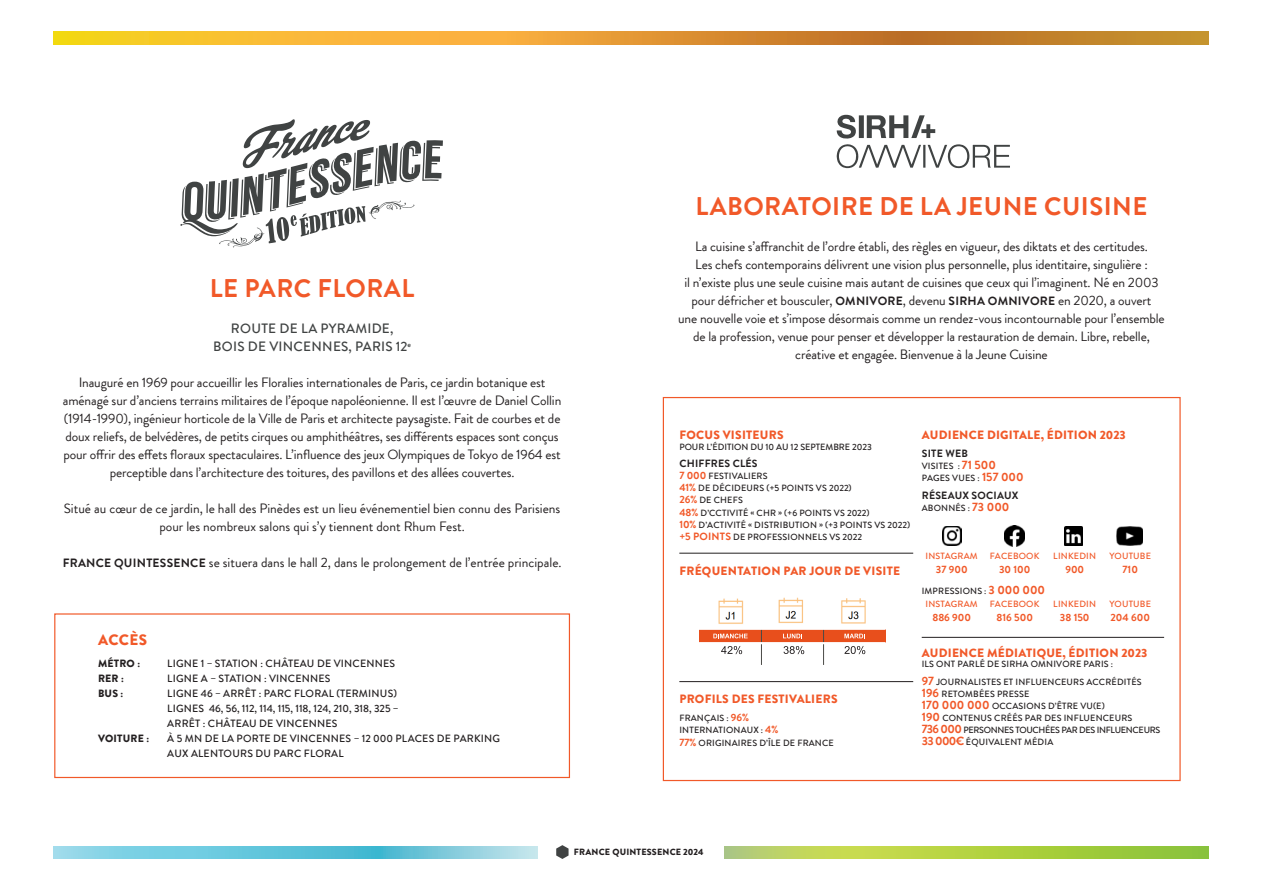
<style>
.page{position:relative;width:1263px;height:893px;background:#fff}
.page>*{position:absolute;margin:0;border:0;box-sizing:border-box;transform-origin:0 0}
.t1{font:700 25.5px "Brandon Grotesque";letter-spacing:.02em;color:#f15929}
.t2{font:900 15.3px "Brandon Grotesque";letter-spacing:.02em;color:#f15929}
.t3{font:13.5px/18px "Brandon Grotesque";letter-spacing:-.01em;color:#231f20;text-align:center}
.t4{font:500 13.5px "Brandon Grotesque";letter-spacing:.02em;color:#404343}
.t5{font:900 12px "Brandon Grotesque";letter-spacing:.02em;color:#f15929}
.t6{font:500 10.5px "Brandon Grotesque";letter-spacing:.02em;color:#231f20}
.t7{font:500 10.5px "Brandon Grotesque";color:#231f20}
.t8{font:700 10.5px "Brandon Grotesque";color:#f15929}
.t9{font:700 10.5px "Brandon Grotesque";letter-spacing:.02em;color:#231f20}
.t10{font:900 10.5px "Brandon Grotesque";letter-spacing:.02em;color:#231f20}
.t11{font:500 9px "Brandon Grotesque";letter-spacing:.02em;color:#231f20}
.t12{font:500 9px "Brandon Grotesque";letter-spacing:.02em;color:#f15929}
.t13{font:500 9px "Brandon Grotesque";letter-spacing:-.03em;color:#231f20}
.t14{font:500 9px "Brandon Grotesque";color:#231f20}
.t15{font:900 9px "Brandon Grotesque";letter-spacing:.02em;color:#231f20}
.s1{font-weight:700;font-size:12px}
.s2{font-weight:700;font-size:10.5px;color:#f15929}
.s3{font-weight:700;font-size:12px;color:#f15929}
</style>
<div class="page">
<svg style="left:556px;top:845px;width:12px;height:14px"></svg>
<svg style="left:53px;top:846px;width:485px;height:13px;background:#74cade"></svg>
<svg style="left:724px;top:846px;width:485px;height:13px;background:#aecf4a"></svg>
<hr style="left:679px;top:553px;width:234px;height:1px;background:#231f20">
<hr style="left:679px;top:681px;width:234px;height:1px;background:#231f20">
<svg style="left:53px;top:32px;width:1155px;height:13px;background:#df9d2f"></svg>
<svg style="left:180px;top:119px;width:263px;height:129px"></svg>
<div style="left:54px;top:613px;width:516px;height:165px;border:1px solid #f15929"></div>
<svg style="left:836px;top:115px;width:174px;height:53px"></svg>
<img style="left:718px;top:597px;width:148px;height:27px">
<div style="left:699px;top:629px;width:62px;height:14px;background:#e84f1c"></div>
<div style="left:761px;top:629px;width:62px;height:14px;background:#e84f1c"></div>
<div style="left:823px;top:629px;width:63px;height:14px;background:#e84f1c"></div>
<hr style="left:761px;top:629px;width:1px;height:36px;background:#4a4a47">
<hr style="left:823px;top:629px;width:1px;height:36px;background:#4a4a47">
<hr style="left:699px;top:642px;width:187px;height:2px;background:#fff">
<hr style="left:699px;top:629px;width:187px;height:1px;background:#fff">
<svg style="left:713px;top:634px;width:35px;height:4px"></svg>
<svg style="left:783px;top:634px;width:19px;height:4px"></svg>
<svg style="left:844px;top:634px;width:21px;height:4px"></svg>
<svg style="left:721px;top:646px;width:21px;height:8px"></svg>
<svg style="left:783px;top:646px;width:21px;height:8px"></svg>
<svg style="left:844px;top:646px;width:21px;height:8px"></svg>
<hr style="left:922px;top:637px;width:242px;height:1px;background:#231f20">
<img style="left:1004px;top:526px;width:21px;height:20px">
<img style="left:943px;top:527px;width:18px;height:18px">
<img style="left:1064px;top:526px;width:19px;height:19px">
<img style="left:1117px;top:526px;width:26px;height:19px">
<p class="t1" style="left:210px;top:271px;width:206px">LE PARC FLORAL</p>
<p class="t4" style="left:231px;top:319px;width:164px">ROUTE DE LA PYRAMIDE,</p>
<p class="t4" style="left:213px;top:337px;width:199px">BOIS DE VINCENNES, PARIS 12<sup>e</sup></p>
<p class="t3" style="left:63px;top:374px;width:500px">Inauguré en 1969 pour accueillir les Floralies internationales de Paris, ce jardin botanique est aménagé sur d’anciens terrains militaires de l’époque napoléonienne. Il est l’œuvre de Daniel Collin (1914-1990), ingénieur horticole de la Ville de Paris et architecte paysagiste. Fait de courbes et de doux reliefs, de belvédères, de petits cirques ou amphithéâtres, ses différents espaces sont conçus pour offrir des effets floraux spectaculaires. L’influence des jeux Olympiques de Tokyo de 1964 est perceptible dans l’architecture des toitures, des pavillons et des allées couvertes.</p>
<p class="t3" style="left:64px;top:500px;width:498px">Situé au cœur de ce jardin, le hall des Pinèdes est un lieu événementiel bien connu des Parisiens pour les nombreux salons qui s’y tiennent dont Rhum Fest.</p>
<p class="t3" style="left:63px;top:554px;width:500px"><span class="s1">FRANCE QUINTESSENCE</span> se situera dans le hall 2, dans le prolongement de l’entrée principale.</p>
<p class="t2" style="left:98px;top:629px;width:51px">ACCÈS</p>
<p class="t10" style="left:98px;top:656px;width:44px">MÉTRO :</p>
<p class="t6" style="left:167px;top:656px;width:229px">LIGNE 1 – STATION : CHÂTEAU DE VINCENNES</p>
<p class="t10" style="left:98px;top:671px;width:27px">RER :</p>
<p class="t6" style="left:167px;top:671px;width:165px">LIGNE A – STATION : VINCENNES</p>
<p class="t10" style="left:98px;top:686px;width:27px">BUS :</p>
<p class="t6" style="left:167px;top:686px;width:231px">LIGNE 46 – ARRÊT : PARC FLORAL (TERMINUS)</p>
<p class="t7" style="left:167px;top:701px;width:233px">LIGNES 46, 56, 112, 114, 115, 118, 124, 210, 318, 325 –</p>
<p class="t6" style="left:167px;top:716px;width:172px">ARRÊT : CHÂTEAU DE VINCENNES</p>
<p class="t10" style="left:98px;top:731px;width:53px">VOITURE :</p>
<p class="t6" style="left:167px;top:731px;width:334px">À 5 MN DE LA PORTE DE VINCENNES – 12 000 PLACES DE PARKING</p>
<p class="t6" style="left:167px;top:746px;width:178px">AUX ALENTOURS DU PARC FLORAL</p>
<p class="t1" style="left:695px;top:188px;width:453px">LABORATOIRE DE LA JEUNE CUISINE</p>
<p class="t3" style="left:678px;top:237px;width:488px">La cuisine s’affranchit de l’ordre établi, des règles en vigueur, des diktats et des certitudes.<br>Les chefs contemporains délivrent une vision plus personnelle, plus identitaire, singulière :<br>il n’existe plus une seule cuisine mais autant de cuisines que ceux qui l’imaginent. Né en 2003 pour défricher et bousculer, <span class="s1">OMNIVORE</span>, devenu <span class="s1">SIRHA OMNIVORE</span> en 2020, a ouvert<br>une nouvelle voie et s’impose désormais comme un rendez-vous incontournable pour l’ensemble de la profession, venue pour penser et développer la restauration de demain. Libre, rebelle, créative et engagée. Bienvenue à la Jeune Cuisine</p>
<p class="t5" style="left:679px;top:427px;width:106px">FOCUS VISITEURS</p>
<p class="t14" style="left:679px;top:441px;width:194px">POUR L’ÉDITION DU 10 AU 12 SEPTEMBRE 2023</p>
<p class="t9" style="left:679px;top:456px;width:80px">CHIFFRES CLÉS</p>
<p class="t11" style="left:679px;top:470px;width:90px"><span class="s2">7 000</span> FESTIVALIERS</p>
<p class="t11" style="left:679px;top:482px;width:174px"><span class="s2">41%</span> DE DÉCIDEURS (+5 POINTS VS 2022)</p>
<p class="t11" style="left:679px;top:494px;width:65px"><span class="s2">26%</span> DE CHEFS</p>
<p class="t11" style="left:679px;top:506px;width:192px"><span class="s2">48%</span> D’CCTIVITÉ « CHR » (+6 POINTS VS 2022)</p>
<p class="t11" style="left:679px;top:518px;width:232px"><span class="s2">10%</span> D’ACTIVITÉ « DISTRIBUTION » (+3 POINTS VS 2022)</p>
<p class="t11" style="left:679px;top:531px;width:184px"><span class="s2">+5 POINTS</span> DE PROFESSIONNELS VS 2022</p>
<p class="t5" style="left:679px;top:562px;width:222px">FRÉQUENTATION PAR JOUR DE VISITE</p>
<p class="t5" style="left:679px;top:690px;width:160px">PROFILS DES FESTIVALIERS</p>
<p class="t11" style="left:679px;top:712px;width:71px">FRANÇAIS : <span class="s2">96%</span></p>
<p class="t11" style="left:679px;top:724px;width:100px">INTERNATIONAUX : <span class="s2">4%</span></p>
<p class="t11" style="left:679px;top:736px;width:156px"><span class="s2">77%</span> ORIGINAIRES D’ÎLE DE FRANCE</p>
<p class="t5" style="left:922px;top:427px;width:205px">AUDIENCE DIGITALE, ÉDITION 2023</p>
<p class="t9" style="left:922px;top:446px;width:48px">SITE WEB</p>
<p class="t11" style="left:922px;top:460px;width:76px">VISITES : <span class="s3">71 500</span></p>
<p class="t11" style="left:922px;top:472px;width:103px">PAGES VUES : <span class="s3">157 000</span></p>
<p class="t9" style="left:922px;top:488px;width:98px">RÉSEAUX SOCIAUX</p>
<p class="t11" style="left:922px;top:502px;width:89px">ABONNÉS : <span class="s3">73 000</span></p>
<p class="t12" style="left:925px;top:550px;width:54px">INSTAGRAM</p>
<p class="t12" style="left:990px;top:550px;width:51px">FACEBOOK</p>
<p class="t12" style="left:1053px;top:550px;width:44px">LINKEDIN</p>
<p class="t12" style="left:1109px;top:550px;width:43px">YOUTUBE</p>
<p class="t8" style="left:936px;top:562px;width:33px">37 900</p>
<p class="t8" style="left:999px;top:562px;width:33px">30 100</p>
<p class="t8" style="left:1065px;top:562px;width:20px">900</p>
<p class="t8" style="left:1122px;top:562px;width:17px">710</p>
<p class="t11" style="left:922px;top:585px;width:125px">IMPRESSIONS : <span class="s3">3 000 000</span></p>
<p class="t12" style="left:925px;top:598px;width:54px">INSTAGRAM</p>
<p class="t12" style="left:990px;top:598px;width:51px">FACEBOOK</p>
<p class="t12" style="left:1053px;top:598px;width:44px">LINKEDIN</p>
<p class="t12" style="left:1109px;top:598px;width:43px">YOUTUBE</p>
<p class="t8" style="left:932px;top:610px;width:40px">886 900</p>
<p class="t8" style="left:996px;top:610px;width:38px">816 500</p>
<p class="t8" style="left:1060px;top:610px;width:31px">38 150</p>
<p class="t8" style="left:1110px;top:610px;width:41px">204 600</p>
<p class="t5" style="left:922px;top:644px;width:227px">AUDIENCE MÉDIATIQUE, ÉDITION 2023</p>
<p class="t11" style="left:922px;top:658px;width:193px">ILS ONT PARLÉ DE SIRHA OMNIVORE PARIS :</p>
<p class="t11" style="left:922px;top:676px;width:221px"><span class="s3">97</span> JOURNALISTES ET INFLUENCEURS ACCRÉDITÉS</p>
<p class="t11" style="left:922px;top:688px;width:109px"><span class="s3">196</span> RETOMBÉES PRESSE</p>
<p class="t11" style="left:922px;top:700px;width:185px"><span class="s3">170 000 000</span> OCCASIONS D’ÊTRE VU(E)</p>
<p class="t11" style="left:922px;top:712px;width:212px"><span class="s3">190</span> CONTENUS CRÉÉS PAR DES INFLUENCEURS</p>
<p class="t13" style="left:922px;top:724px;width:240px"><span class="s3">736 000</span> PERSONNES TOUCHÉES PAR DES INFLUENCEURS</p>
<p class="t11" style="left:922px;top:736px;width:133px"><span class="s3">33 000€</span> ÉQUIVALENT MÉDIA</p>
<p class="t15" style="left:574px;top:845px;width:131px">FRANCE QUINTESSENCE 2024</p>
</div>
